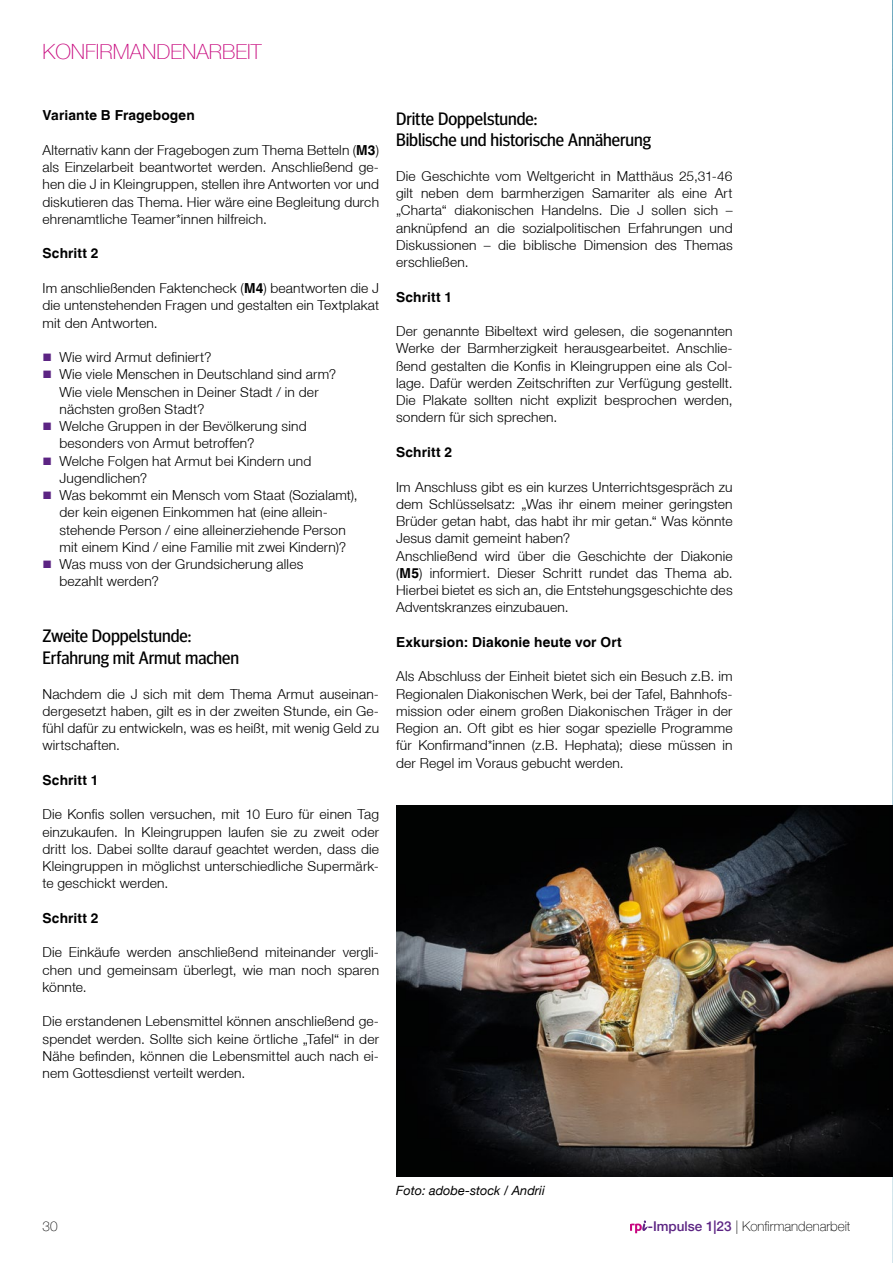
<style>
.page{position:relative;width:893px;height:1263px;background:#fff}
.page>*{position:absolute;margin:0;border:0;box-sizing:border-box;transform-origin:0 0}
.t1{font:100 21px "Helvetica Neue LT";color:#c80b7f}
.t2{font:18px/21.6px "Meta Headline OT";letter-spacing:-.005em;color:#000}
.t3{font:300 13.8px/17.2px "Helvetica Neue LT";letter-spacing:.01em;color:#000;text-align:justify}
.t4{font:700 13.8px "Helvetica LT";letter-spacing:.01em;color:#000}
.t5{font:100 13.5px "Helvetica Neue LT";color:#000}
.t6{font:italic 12.75px "Helvetica Neue LT";color:#000}
.s1{font-family:"Helvetica LT";font-weight:700}
.s2{color:#5c2483}
.s3{font-weight:500;color:#5c2483}
</style>
<div class="page">
<img style="left:892px;top:0;width:1px;height:1263px">
<svg style="left:630px;top:1220px;width:18px;height:13px"></svg>
<img style="left:396px;top:806px;width:497px;height:371px">
<h1 class="t1" style="left:43px;top:40px;width:221px">KONFIRMANDENARBEIT</h1>
<p class="t4" style="left:43px;top:107px;width:154px">Variante B Fragebogen</p>
<p class="t3" style="left:43px;top:141px;width:338px">Alternativ kann der Fragebogen zum Thema Betteln (<span class="s1">M3</span>) als Einzelarbeit beantwortet werden. Anschließend ge&shy;hen die J in Kleingruppen, stellen ihre Antworten vor und diskutieren das Thema. Hier wäre eine Begleitung durch ehrenamtliche Teamer*innen hilfreich.</p>
<p class="t4" style="left:43px;top:245px;width:58px">Schritt 2</p>
<p class="t3" style="left:43px;top:279px;width:338px">Im anschließenden Faktencheck (<span class="s1">M4</span>) beantworten die J die untenstehenden Fragen und gestalten ein Textplakat mit den Antworten.</p>
<p class="t3" style="left:43px;top:348px;width:171px"><span class="s2">■</span> Wie wird Armut definiert?</p>
<p class="t3" style="left:60px;top:365px;width:278px;text-align:left;text-indent:-17px"><span class="s2">■</span> Wie viele Menschen in Deutschland sind arm?<br>Wie viele Menschen in Deiner Stadt / in der nächsten großen Stadt?</p>
<p class="t3" style="left:60px;top:417px;width:249px;text-indent:-17px"><span class="s2">■</span> Welche Gruppen in der Bevölkerung sind besonders von Armut betroffen?</p>
<p class="t3" style="left:60px;top:452px;width:253px;text-indent:-17px"><span class="s2">■</span> Welche Folgen hat Armut bei Kindern und<br>Jugendlichen?</p>
<p class="t3" style="left:60px;top:486px;width:300px;text-align:left;text-indent:-17px"><span class="s2">■</span> Was bekommt ein Mensch vom Staat (Sozialamt), der kein eigenen Einkommen hat (eine allein&shy;stehende Person / eine alleinerziehende Person mit einem Kind / eine Familie mit zwei Kindern)?</p>
<p class="t3" style="left:60px;top:555px;width:245px;text-indent:-17px"><span class="s2">■</span> Was muss von der Grundsicherung alles bezahlt werden?</p>
<h2 class="t2" style="left:43px;top:625px;width:198px">Zweite Doppelstunde:<br>Erfahrung mit Armut machen</h2>
<p class="t3" style="left:43px;top:685px;width:338px">Nachdem die J sich mit dem Thema Armut auseinan&shy;dergesetzt haben, gilt es in der zweiten Stunde, ein Ge&shy;fühl dafür zu entwickeln, was es heißt, mit wenig Geld zu wirtschaften.</p>
<p class="t4" style="left:43px;top:771px;width:58px">Schritt 1</p>
<p class="t3" style="left:43px;top:805px;width:338px">Die Konfis sollen versuchen, mit 10 Euro für einen Tag einzukaufen. In Kleingruppen laufen sie zu zweit oder dritt los. Dabei sollte darauf geachtet werden, dass die Kleingruppen in möglichst unterschiedliche Supermärk&shy;te geschickt werden.</p>
<p class="t4" style="left:43px;top:909px;width:58px">Schritt 2</p>
<p class="t3" style="left:43px;top:943px;width:338px">Die Einkäufe werden anschließend miteinander vergli&shy;chen und gemeinsam überlegt, wie man noch sparen könnte.</p>
<p class="t3" style="left:43px;top:1012px;width:338px">Die erstandenen Lebensmittel können anschließend ge&shy;spendet werden. Sollte sich keine örtliche „Tafel“ in der Nähe befinden, können die Lebensmittel auch nach ei&shy;nem Gottesdienst verteilt werden.</p>
<h2 class="t2" style="left:396px;top:108px;width:256px">Dritte Doppelstunde:<br>Biblische und historische Annäherung</h2>
<p class="t3" style="left:396px;top:167px;width:338px">Die Geschichte vom Weltgericht in Matthäus 25,31-46 gilt neben dem barmherzigen Samariter als eine Art „Charta“ diakonischen Handelns. Die J sollen sich – anknüpfend an die sozialpolitischen Erfahrungen und Diskussionen – die biblische Dimension des Themas erschließen.</p>
<p class="t4" style="left:396px;top:288px;width:58px">Schritt 1</p>
<p class="t3" style="left:396px;top:322px;width:338px">Der genannte Bibeltext wird gelesen, die sogenannten Werke der Barmherzigkeit herausgearbeitet. Anschlie&shy;ßend gestalten die Konfis in Kleingruppen eine als Col&shy;lage. Dafür werden Zeitschriften zur Verfügung gestellt.<br>Die Plakate sollten nicht explizit besprochen werden, sondern für sich sprechen.</p>
<p class="t4" style="left:396px;top:444px;width:58px">Schritt 2</p>
<p class="t3" style="left:396px;top:478px;width:338px;text-align:left">Im Anschluss gibt es ein kurzes Unterrichtsgespräch zu dem Schlüsselsatz: „Was ihr einem meiner geringsten Brüder getan habt, das habt ihr mir getan.“ Was könnte Jesus damit gemeint haben?<br>Anschließend wird über die Geschichte der Diakonie (<span class="s1">M5</span>) informiert. Dieser Schritt rundet das Thema ab.<br>Hierbei bietet es sich an, die Entstehungsgeschichte des Adventskranzes einzubauen.</p>
<p class="t4" style="left:396px;top:633px;width:227px">Exkursion: Diakonie heute vor Ort</p>
<p class="t3" style="left:396px;top:667px;width:338px">Als Abschluss der Einheit bietet sich ein Besuch z.B. im Regionalen Diakonischen Werk, bei der Tafel, Bahnhofs&shy;mission oder einem großen Diakonischen Träger in der Region an. Oft gibt es hier sogar spezielle Programme für Konfirmand*innen (z.B. Hephata); diese müssen in der Regel im Voraus gebucht werden.</p>
<p class="t6" style="left:396px;top:1182px;width:150px">Foto: adobe-stock / Andrii</p>
<p class="t5" style="left:43px;top:1218px;width:17px">30</p>
<p class="t5" style="left:648px;top:1218px;width:204px"><span class="s3">-Impulse 1|23</span> | Konfirmandenarbeit</p>
</div>
